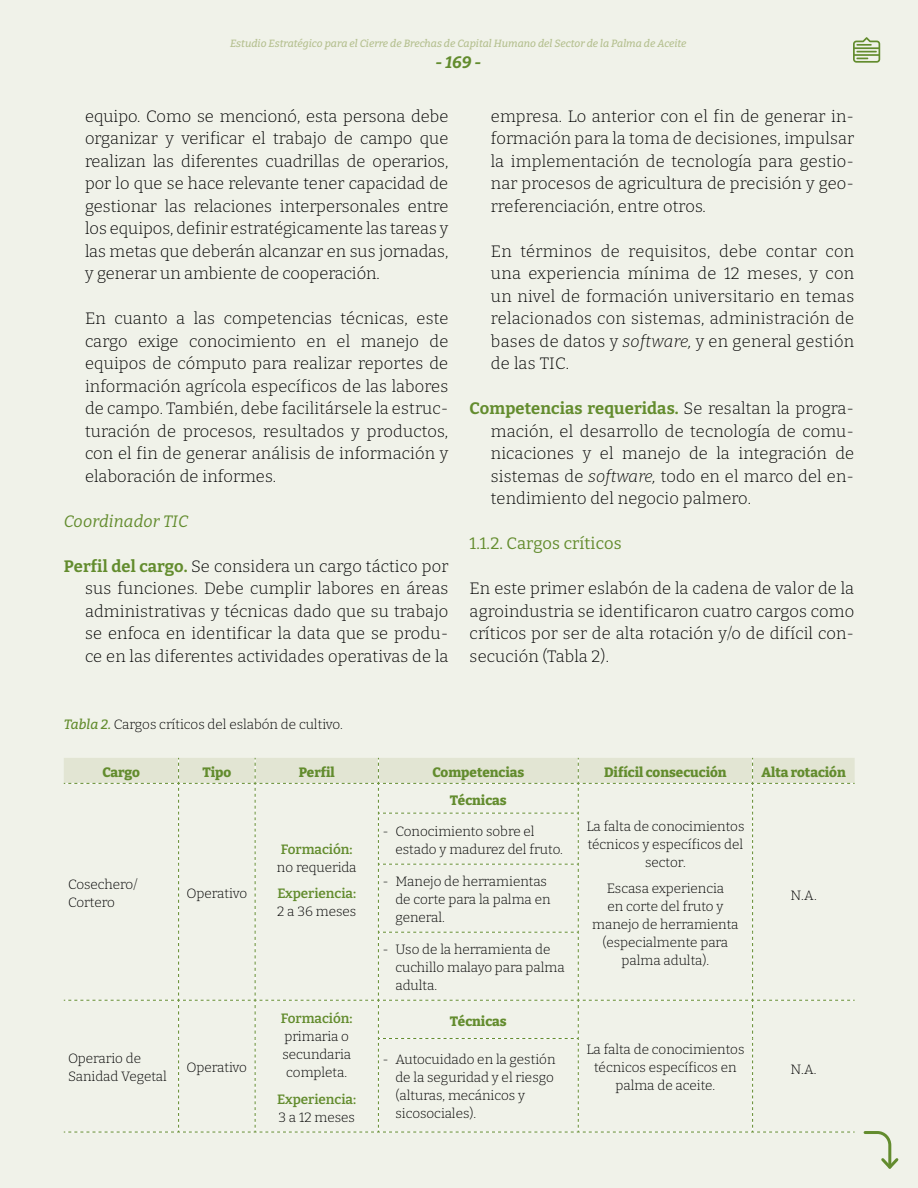
<style>
.page{position:relative;width:918px;height:1188px;background:#f0f2e9}
.page>*{position:absolute;margin:0;border:0;box-sizing:border-box;transform-origin:0 0}
.t1{font:300 16.5px/22.5px "Bitter";letter-spacing:.01em;color:#000;text-align:justify}
.t2{font:16.5px "Bitter";letter-spacing:.005em;color:#638c2e}
.t3{font:italic 16.5px "Bitter";letter-spacing:.01em;color:#638c2e}
.t4{font:italic 700 16.5px "Bitter";color:#638c2e}
.t5{font:300 13.5px/18px "Bitter";color:#000}
.t6{font:800 13.5px "Bitter";color:#638c2e}
.t7{font:600 13.5px "Bitter";color:#638c2e}
.t8{font:italic 500 10.5px "Bitter";color:#b5c090}
.s1{font-weight:700;color:#638c2e}
.s2{font-style:italic}
.s3{font-weight:500;font-style:italic;color:#638c2e}
</style>
<div class="page">
<svg style="left:853px;top:37px;width:27px;height:26px"></svg>
<svg style="left:64px;top:758px;width:791px;height:375px"></svg>
<svg style="left:863px;top:1131px;width:36px;height:38px"></svg>
<p class="t8" style="left:230px;top:37px;width:458px">Estudio Estratégico para el Cierre de Brechas de Capital Humano del Sector de la Palma de Aceite</p>
<p class="t4" style="left:436px;top:52px;width:47px">- 169 -</p>
<p class="t1" style="left:85px;top:104px;width:365px">equipo. Como se mencionó, esta persona debe organizar y verificar el trabajo de campo que realizan las diferentes cuadrillas de operarios, por lo que se hace relevante tener capacidad de gestionar las relaciones interpersonales entre los equipos, definir estratégicamente las tareas y las metas que deberán alcanzar en sus jornadas, y generar un ambiente de cooperación.</p>
<p class="t1" style="left:85px;top:307px;width:365px">En cuanto a las competencias técnicas, este cargo exige conocimiento en el manejo de equipos de cómputo para realizar reportes de información agrícola específicos de las labores de campo. También, debe facilitársele la estruc&shy;turación de procesos, resultados y productos, con el fin de generar análisis de información y elaboración de informes.</p>
<p class="t3" style="left:64px;top:511px;width:126px">Coordinador TIC</p>
<p class="t1" style="left:85px;top:554px;width:365px;text-indent:-21px"><span class="s1">Perfil del cargo.</span> Se considera un cargo táctico por sus funciones. Debe cumplir labores en áreas administrativas y técnicas dado que su trabajo se enfoca en identificar la data que se produ&shy;ce en las diferentes actividades operativas de la</p>
<p class="t1" style="left:491px;top:104px;width:365px">empresa. Lo anterior con el fin de generar in&shy;formación para la toma de decisiones, impulsar la implementación de tecnología para gestio&shy;nar procesos de agricultura de precisión y geo&shy;rreferenciación, entre otros.</p>
<p class="t1" style="left:491px;top:239px;width:365px">En términos de requisitos, debe contar con una experiencia mínima de 12 meses, y con un nivel de formación universitario en temas relacionados con sistemas, administración de bases de datos y <span class="s2">software,</span> y en general gestión de las TIC.</p>
<p class="t1" style="left:491px;top:397px;width:365px;text-indent:-21px"><span class="s1">Competencias requeridas.</span> Se resaltan la progra&shy;mación, el desarrollo de tecnología de comu&shy;nicaciones y el manejo de la integración de sistemas de <span class="s2">software,</span> todo en el marco del en&shy;tendimiento del negocio palmero.</p>
<p class="t2" style="left:470px;top:533px;width:153px">1.1.2. Cargos críticos</p>
<p class="t1" style="left:470px;top:577px;width:386px">En este primer eslabón de la cadena de valor de la agroindustria se identificaron cuatro cargos como críticos por ser de alta rotación y/o de difícil con&shy;secución (Tabla 2).</p>
<p class="t5" style="left:64px;top:715px;width:281px"><span class="s3">Tabla 2.</span> Cargos críticos del eslabón de cultivo.</p>
<p class="t6" style="left:102px;top:764px;width:39px">Cargo</p>
<p class="t6" style="left:202px;top:764px;width:30px">Tipo</p>
<p class="t6" style="left:299px;top:764px;width:38px">Perfil</p>
<p class="t6" style="left:432px;top:764px;width:93px">Competencias</p>
<p class="t6" style="left:604px;top:764px;width:124px">Difícil consecución</p>
<p class="t6" style="left:761px;top:764px;width:86px">Alta rotación</p>
<p class="t5" style="left:68px;top:875px;width:71px">Cosechero/<br>Cortero</p>
<p class="t5" style="left:187px;top:884px;width:62px">Operativo</p>
<p class="t5" style="left:68px;top:1049px;width:100px">Operario de<br>Sanidad Vegetal</p>
<p class="t5" style="left:187px;top:1058px;width:62px">Operativo</p>
<p class="t7" style="left:281px;top:840px;width:73px">Formación:</p>
<p class="t5" style="left:277px;top:858px;width:81px">no requerida</p>
<p class="t7" style="left:277px;top:885px;width:80px">Experiencia:</p>
<p class="t5" style="left:277px;top:902px;width:81px">2 a 36 meses</p>
<p class="t7" style="left:281px;top:1010px;width:73px">Formación:</p>
<p class="t5" style="left:282px;top:1027px;width:70px">primaria o secundaria completa.</p>
<p class="t7" style="left:277px;top:1090px;width:80px">Experiencia:</p>
<p class="t5" style="left:278px;top:1108px;width:78px">3 a 12 meses</p>
<p class="t6" style="left:450px;top:791px;width:58px">Técnicas</p>
<p class="t5" style="left:395px;top:822px;width:169px;text-indent:-13px">- Conocimiento sobre el estado y madurez del fruto.</p>
<p class="t5" style="left:395px;top:872px;width:157px;text-indent:-13px">- Manejo de herramientas de corte para la palma en general.</p>
<p class="t5" style="left:395px;top:940px;width:171px;text-indent:-13px">- Uso de la herramienta de cuchillo malayo para palma adulta.</p>
<p class="t6" style="left:450px;top:1012px;width:58px">Técnicas</p>
<p class="t5" style="left:395px;top:1050px;width:162px;text-indent:-13px">- Autocuidado en la gestión de la seguridad y el riesgo (alturas, mecánicos y sicosociales).</p>
<p class="t5" style="left:586px;top:817px;width:160px;text-align:center">La falta de conocimientos técnicos y específicos del sector.</p>
<p class="t5" style="left:592px;top:879px;width:148px;text-align:center">Escasa experiencia<br>en corte del fruto y manejo de herramienta (especialmente para palma adulta).</p>
<p class="t5" style="left:790px;top:886px;width:28px">N.A.</p>
<p class="t5" style="left:586px;top:1040px;width:160px;text-align:center">La falta de conocimientos técnicos específicos en palma de aceite.</p>
<p class="t5" style="left:790px;top:1060px;width:28px">N.A.</p>
</div>
